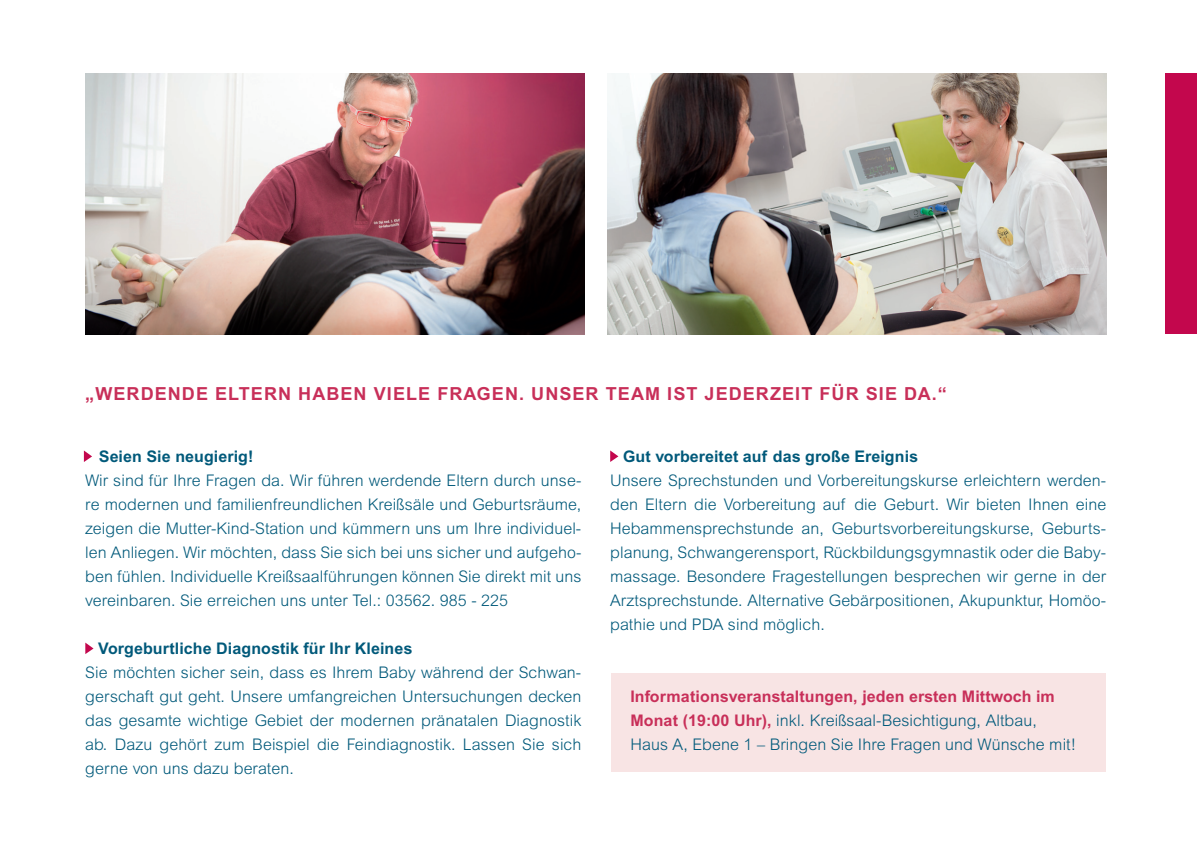
<style>
.page{position:relative;width:1197px;height:851px;background:#fff}
.page>*{position:absolute;margin:0;border:0;box-sizing:border-box;transform-origin:0 0}
.t1{font:700 18px "Arial";letter-spacing:.06em;color:#c82f59}
.t2{font:300 16px/24px "Arial";letter-spacing:.005em;color:#00597a;text-align:justify}
.t3{font:700 16px "Arial";letter-spacing:.005em;color:#00597a}
.s1{font-weight:700;color:#c82f59}
</style>
<div class="page">
<img style="left:607px;top:73px;width:499px;height:261px">
<img style="left:85px;top:73px;width:499px;height:261px">
<div style="left:1165px;top:73px;width:31px;height:261px;background:#c3074d"></div>
<svg style="left:85px;top:642px;width:8px;height:12px"></svg>
<svg style="left:610px;top:450px;width:8px;height:12px"></svg>
<div style="left:611px;top:672px;width:494px;height:99px;background:#f8e4e4"></div>
<svg style="left:84px;top:450px;width:8px;height:12px"></svg>
<p class="t1" style="left:85px;top:383px;width:862px">„WERDENDE ELTERN HABEN VIELE FRAGEN. UNSER TEAM IST JEDERZEIT FÜR SIE DA.“</p>
<p class="t3" style="left:99px;top:447px;width:156px">Seien Sie neugierig!</p>
<p class="t2" style="left:85px;top:468px;width:497px">Wir sind für Ihre Fragen da. Wir führen werdende Eltern durch unse&shy;re modernen und familienfreundlichen Kreißsäle und Geburtsräume, zeigen die Mutter-Kind-Station und kümmern uns um Ihre individuel&shy;len Anliegen. Wir möchten, dass Sie sich bei uns sicher und aufgeho&shy;ben fühlen. Individuelle Kreißsaalführungen können Sie direkt mit uns vereinbaren. Sie erreichen uns unter Tel.: 03562. 985 - 225</p>
<p class="t3" style="left:98px;top:639px;width:315px">Vorgeburtliche Diagnostik für Ihr Kleines</p>
<p class="t2" style="left:85px;top:660px;width:497px">Sie möchten sicher sein, dass es Ihrem Baby während der Schwan&shy;gerschaft gut geht. Unsere umfangreichen Untersuchungen decken das gesamte wichtige Gebiet der modernen pränatalen Diagnostik ab. Dazu gehört zum Beispiel die Feindiagnostik. Lassen Sie sich gerne von uns dazu beraten.</p>
<p class="t3" style="left:623px;top:447px;width:296px">Gut vorbereitet auf das große Ereignis</p>
<p class="t2" style="left:610px;top:468px;width:497px">Unsere Sprechstunden und Vorbereitungskurse erleichtern werden&shy;den Eltern die Vorbereitung auf die Geburt. Wir bieten Ihnen eine Hebammensprechstunde an, Geburtsvorbereitungskurse, Geburts&shy;planung, Schwangerensport, Rückbildungsgymnastik oder die Baby&shy;massage. Besondere Fragestellungen besprechen wir gerne in der Arztsprechstunde. Alternative Gebärpositionen, Akupunktur, Homöo&shy;pathie und PDA sind möglich.</p>
<p class="t2" style="left:630px;top:684px;width:447px;text-align:left"><span class="s1">Informationsveranstaltungen, jeden ersten Mittwoch im<br>Monat (19:00 Uhr),</span> inkl. Kreißsaal-Besichtigung, Altbau,<br>Haus A, Ebene 1 – Bringen Sie Ihre Fragen und Wünsche mit!</p>
</div>
